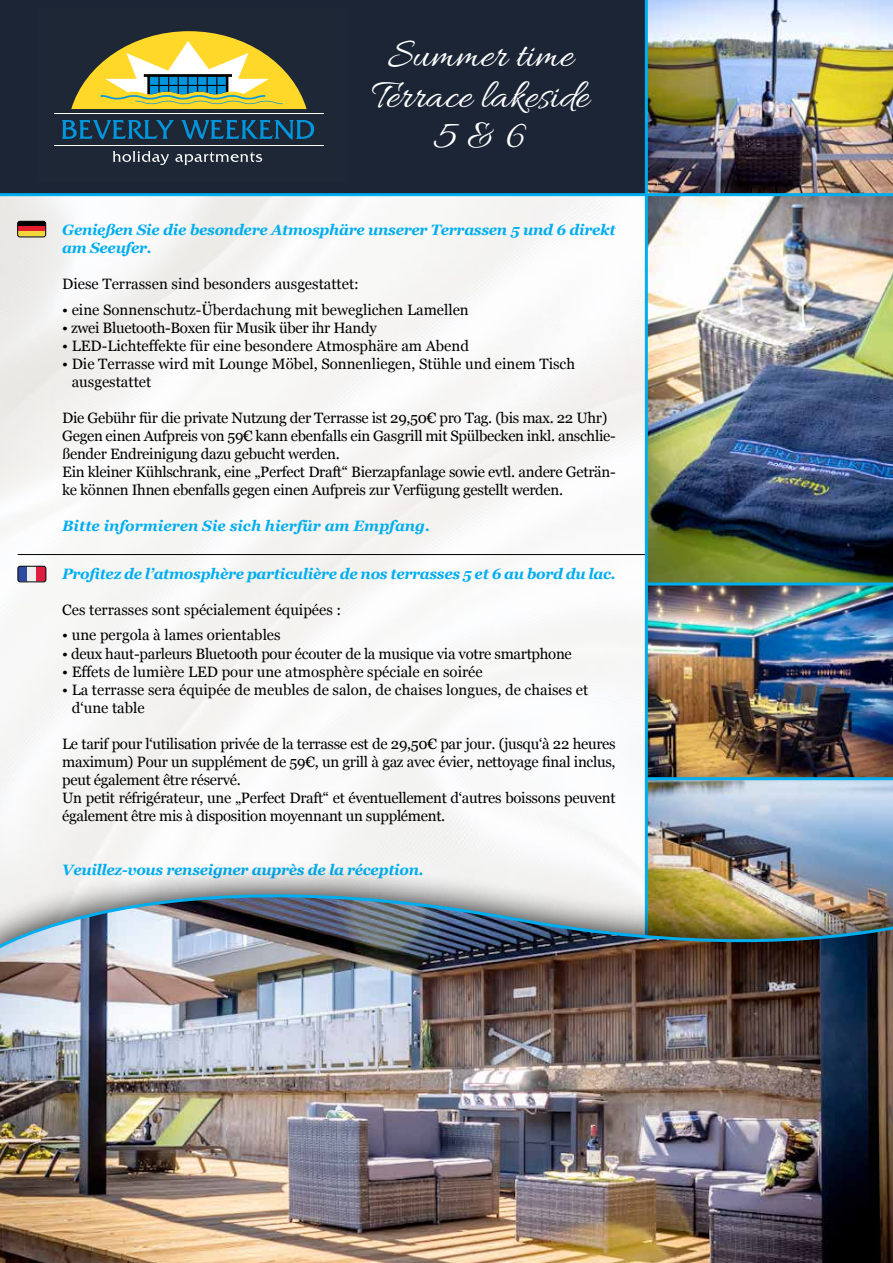
<style>
.page{position:relative;width:893px;height:1263px;background:#fff}
.page>*{position:absolute;margin:0;border:0;box-sizing:border-box;transform-origin:0 0}
.t1{font:42px/40.5px "Allura";color:#fff;text-align:center}
.t2{font:15px/18px "Georgia";letter-spacing:-.02em;color:#000}
.t3{font:15px/18px "Georgia";color:#000}
.t4{font:italic 700 15px/18px "Georgia";letter-spacing:-.02em;color:#00aeef}
.t5{font:italic 700 15px "Georgia";color:#00aeef}
</style>
<div class="page">
<img style="left:0;top:196px;width:645px;height:657px">
<div style="left:0;top:0;width:893px;height:195px;background:#1c2535"></div>
<img style="left:648px;top:0;width:245px;height:853px">
<hr style="left:0;top:193px;width:893px;height:3px;background:#00aeef">
<hr style="left:647px;top:582px;width:246px;height:3px;background:#00aeef">
<hr style="left:647px;top:777px;width:246px;height:3px;background:#00aeef">
<hr style="left:18px;top:554px;width:629px;height:1px;background:#000">
<hr style="left:645px;top:0;width:3px;height:963px;background:#00aeef">
<img style="left:0;top:853px;width:893px;height:410px">
<hr style="left:54px;top:145px;width:269px;height:1px;background:#fff">
<hr style="left:54px;top:113px;width:269px;height:1px;background:#fff">
<svg style="left:71px;top:31px;width:236px;height:78px"></svg>
<svg style="left:62px;top:120px;width:112px;height:20px"></svg>
<svg style="left:181px;top:120px;width:133px;height:20px"></svg>
<svg style="left:113px;top:151px;width:56px;height:14px"></svg>
<svg style="left:175px;top:152px;width:87px;height:13px"></svg>
<div style="left:18px;top:566px;width:9px;height:15px;background:#2f4ba0"></div>
<div style="left:27px;top:566px;width:10px;height:15px;background:#efeeed"></div>
<div style="left:37px;top:566px;width:9px;height:15px;background:#dc1d3f"></div>
<div style="left:18px;top:566px;width:28px;height:16px;border:1px solid #000;border-radius:2px"></div>
<div style="left:18px;top:221px;width:28px;height:5px;background:#000"></div>
<div style="left:18px;top:226px;width:28px;height:6px;background:#e81d2e"></div>
<div style="left:18px;top:232px;width:28px;height:5px;background:#f1d73c"></div>
<div style="left:17px;top:221px;width:29px;height:16px;border:1px solid #000;border-radius:2px"></div>
<h1 class="t1" style="left:372px;top:37px;width:218px">Summer time<br>Terrace lakeside<br>5 &amp; 6</h1>
<p class="t4" style="left:62px;top:220px;width:555px">Genießen Sie die besondere Atmosphäre unserer Terrassen 5 und 6 direkt am Seeufer.</p>
<p class="t3" style="left:62px;top:275px;width:298px">Diese Terrassen sind besonders ausgestattet:</p>
<p class="t3" style="left:62px;top:300px;width:408px">• eine Sonnenschutz-Überdachung mit beweglichen Lamellen</p>
<p class="t2" style="left:62px;top:318px;width:316px">• zwei Bluetooth-Boxen für Musik über ihr Handy</p>
<p class="t3" style="left:62px;top:336px;width:408px">• LED-Lichteffekte für eine besondere Atmosphäre am Abend</p>
<p class="t3" style="left:72px;top:354px;width:505px;text-indent:-10px">• Die Terrasse wird mit Lounge Möbel, Sonnenliegen, Stühle und einem Tisch ausgestattet</p>
<p class="t2" style="left:62px;top:408px;width:555px">Die Gebühr für die private Nutzung der Terrasse ist 29,50€ pro Tag. (bis max. 22 Uhr)<br>Gegen einen Aufpreis von 59€ kann ebenfalls ein Gasgrill mit Spülbecken inkl. anschlie&shy;ßender Endreinigung dazu gebucht werden.<br>Ein kleiner Kühlschrank, eine „Perfect Draft“ Bierzapfanlage sowie evtl. andere Geträn&shy;ke können Ihnen ebenfalls gegen einen Aufpreis zur Verfügung gestellt werden.</p>
<p class="t5" style="left:62px;top:515px;width:369px">Bitte informieren Sie sich hierfür am Empfang.</p>
<p class="t4" style="left:62px;top:564px;width:555px">Profitez de l’atmosphère particulière de nos terrasses 5 et 6 au bord du lac.</p>
<p class="t3" style="left:62px;top:600px;width:280px">Ces terrasses sont spécialement équipées :</p>
<p class="t3" style="left:62px;top:626px;width:220px">• une pergola à lames orientables</p>
<p class="t2" style="left:62px;top:644px;width:511px">• deux haut-parleurs Bluetooth pour écouter de la musique via votre smartphone</p>
<p class="t3" style="left:62px;top:662px;width:422px">• Effets de lumière LED pour une atmosphère spéciale en soirée</p>
<p class="t3" style="left:72px;top:680px;width:518px;text-indent:-10px">• La terrasse sera équipée de meubles de salon, de chaises longues, de chaises et d‘une table</p>
<p class="t2" style="left:62px;top:734px;width:555px">Le tarif pour l‘utilisation privée de la terrasse est de 29,50€ par jour. (jusqu‘à 22 heures maximum) Pour un supplément de 59€, un grill à gaz avec évier, nettoyage final inclus, peut également être réservé.<br>Un petit réfrigérateur, une „Perfect Draft“ et éventuellement d‘autres boissons peuvent également être mis à disposition moyennant un supplément.</p>
<p class="t4" style="left:62px;top:860px;width:363px">Veuillez-vous renseigner auprès de la réception.</p>
</div>
